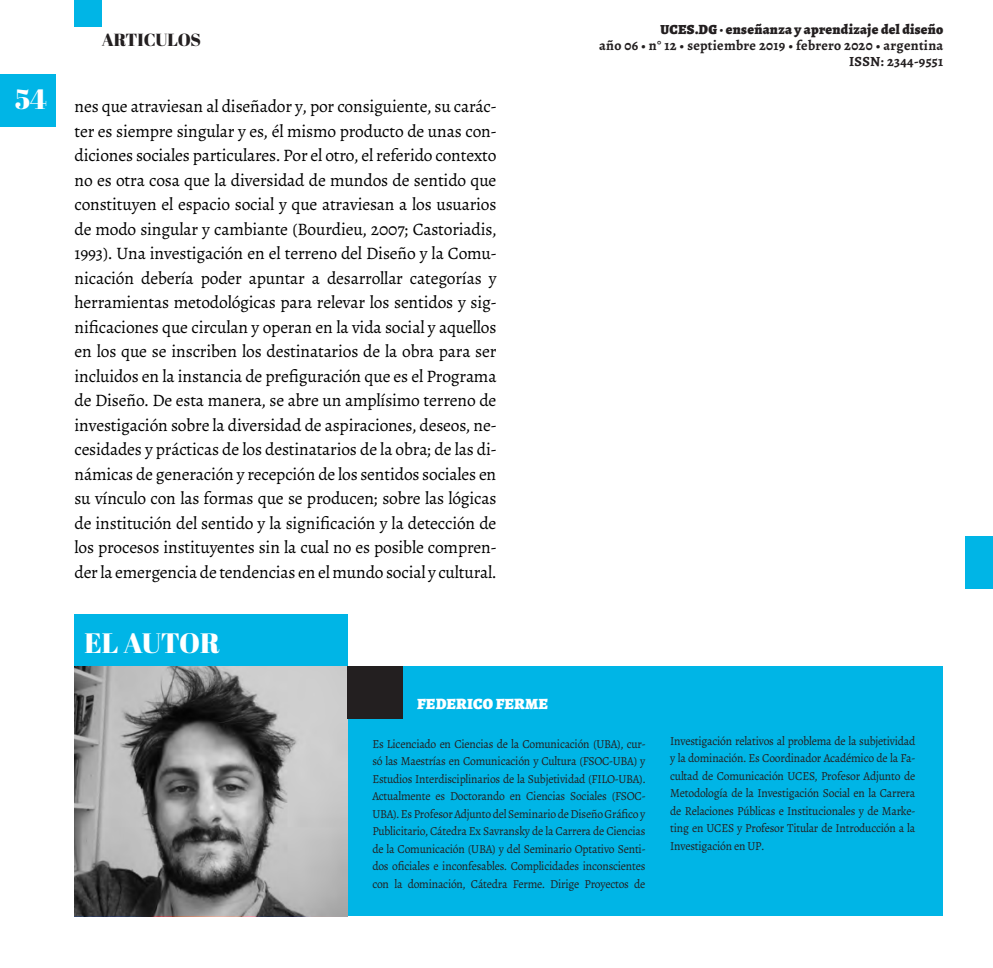
<style>
.page{position:relative;width:993px;height:968px;background:#fff}
.page>*{position:absolute;margin:0;border:0;box-sizing:border-box;transform-origin:0 0}
.t1{font:28px "Abril Fatface";color:#fff}
.t2{font:17.5px/24.5px "Alegreya";letter-spacing:-.01em;color:#000;text-align:justify}
.t3{font:17.5px "Abril Fatface";letter-spacing:-.005em;color:#231f20}
.t4{font:900 15.75px "Alegreya";letter-spacing:.01em;color:#fff}
.t5{font:700 14px/15.8px "Alegreya";letter-spacing:.02em;color:#231f20;text-align:right}
.t6{font:900 14px "Alegreya";letter-spacing:.02em;color:#231f20}
.t7{font:12.25px/17.5px "Alegreya";letter-spacing:-.02em;color:#231f20;text-align:justify;scale:.95 1}
</style>
<div class="page">
<div style="left:0;top:74px;width:55px;height:53px;background:#00b5e6"></div>
<div style="left:74px;top:0;width:28px;height:26px;background:#00b5e6"></div>
<div style="left:965px;top:536px;width:27px;height:52px;background:#00b5e6"></div>
<div style="left:74px;top:666px;width:869px;height:249px;background:#00b5e6"></div>
<img style="left:74px;top:666px;width:273px;height:249px">
<div style="left:74px;top:614px;width:273px;height:52px;background:#00b5e6"></div>
<div style="left:347px;top:666px;width:55px;height:53px;background:#231f20"></div>
<p class="t1" style="left:15px;top:79px;width:34px">54</p>
<p class="t3" style="left:102px;top:28px;width:101px">ARTICULOS</p>
<p class="t2" style="left:74px;top:94px;width:423px">nes que atraviesan al diseñador y, por consiguiente, su carác&shy;ter es siempre singular y es, él mismo producto de unas con&shy;diciones sociales particulares. Por el otro, el referido contexto no es otra cosa que la diversidad de mundos de sentido que constituyen el espacio social y que atraviesan a los usuarios de modo singular y cambiante (Bourdieu, 2007; Castoriadis, 1993). Una investigación en el terreno del Diseño y la Comu&shy;nicación debería poder apuntar a desarrollar categorías y herramientas metodológicas para relevar los sentidos y sig&shy;nificaciones que circulan y operan en la vida social y aquellos en los que se inscriben los destinatarios de la obra para ser incluidos en la instancia de prefiguración que es el Programa de Diseño. De esta manera, se abre un amplísimo terreno de investigación sobre la diversidad de aspiraciones, deseos, ne&shy;cesidades y prácticas de los destinatarios de la obra; de las di&shy;námicas de generación y recepción de los sentidos sociales en su vínculo con las formas que se producen; sobre las lógicas de institución del sentido y la significación y la detección de los procesos instituyentes sin la cual no es posible compren&shy;der la emergencia de tendencias en el mundo social y cultural.</p>
<p class="t1" style="left:84px;top:623px;width:137px">EL AUTOR</p>
<p class="t6" style="left:660px;top:20px;width:284px">UCES.DG · enseñanza y aprendizaje del diseño</p>
<p class="t5" style="left:599px;top:37px;width:345px">año 06 • n° 12 • septiembre 2019 • febrero 2020 • argentina<br>ISSN: 2344-9551</p>
<p class="t4" style="left:417px;top:692px;width:132px">FEDERICO FERME</p>
<p class="t7" style="left:372px;top:734px;width:289px">Es Licenciado en Ciencias de la Comunicación (UBA), cur&shy;só las Maestrías en Comunicación y Cultura (FSOC-UBA) y Estudios Interdisciplinarios de la Subjetividad (FILO-UBA).<br>Actualmente es Doctorando en Ciencias Sociales (FSOC-UBA). Es Profesor Adjunto del Seminario de Diseño Gráfico y Publicitario, Cátedra Ex Savransky de la Carrera de Ciencias de la Comunicación (UBA) y del Seminario Optativo Senti&shy;dos oficiales e inconfesables. Complicidades inconscientes con la dominación, Cátedra Ferme. Dirige Proyectos de</p>
<p class="t7" style="left:670px;top:732px;width:259px">Investigación relativos al problema de la subjetividad y la dominación. Es Coordinador Académico de la Fa&shy;cultad de Comunicación UCES, Profesor Adjunto de Metodología de la Investigación Social en la Carrera de Relaciones Públicas e Institucionales y de Marke&shy;ting en UCES y Profesor Titular de Introducción a la Investigación en UP.</p>
</div>
